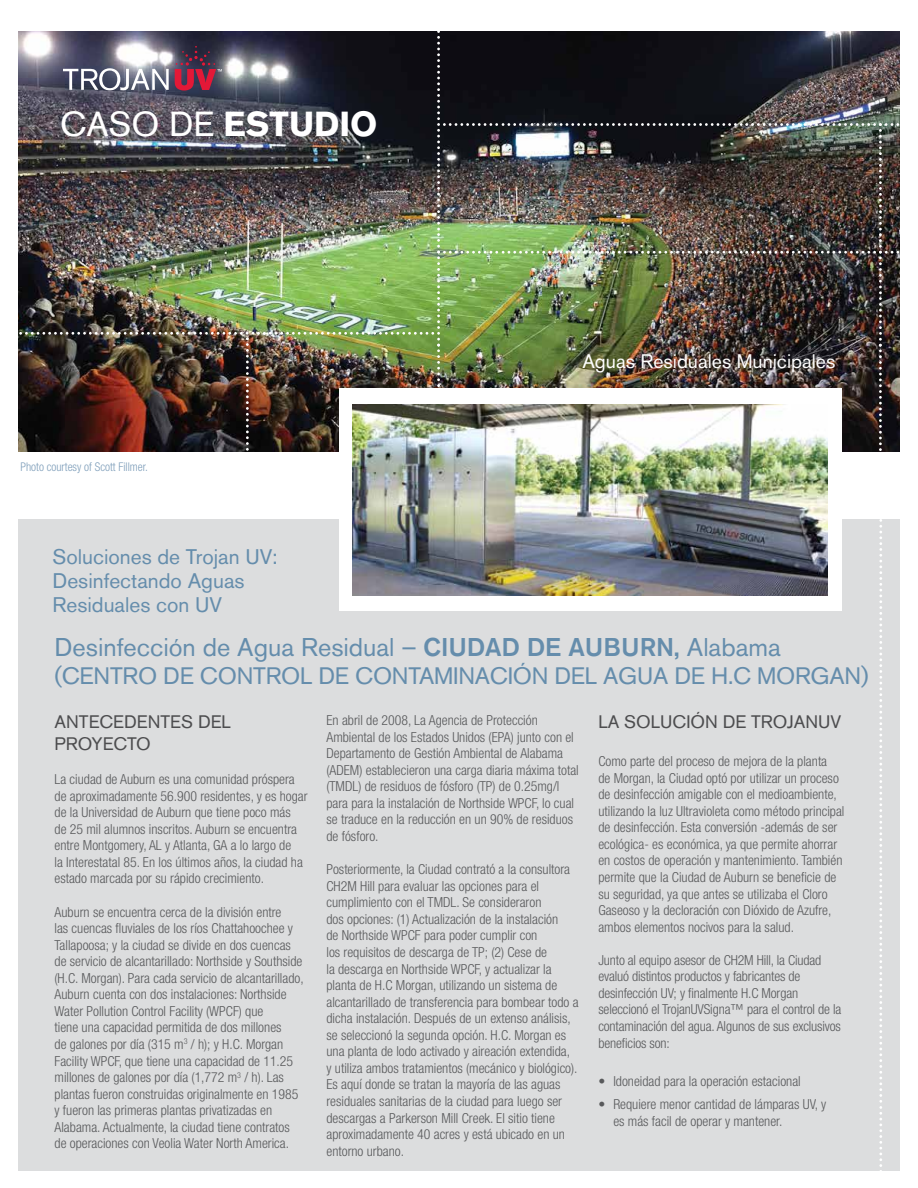
<style>
.page{position:relative;width:918px;height:1188px;background:#fff}
.page>*{position:absolute;margin:0;border:0;box-sizing:border-box;transform-origin:0 0}
.t1{font:700 34.5px "Akzidenz Grotesk BQ";color:#fff}
.t2{font:25.5px "Akzidenz Grotesk BQ";color:#658dac}
.t3{font:23.7px "Akzidenz Grotesk BQ";letter-spacing:-.01em;color:#658dac}
.t4{font:21px/24px "Akzidenz Grotesk BQ";color:#658dac}
.t5{font:19.5px "Akzidenz Grotesk BQ";color:#fff}
.t6{font:18px/21.6px "Akzidenz Grotesk BQ";color:#4d4d4f}
.t7{font:300 condensed 13.8px/16.5px "Helvetica Neue";color:#58595b}
.t8{font:300 condensed 12px "Helvetica Neue";color:#7e9eba}
.s1{font-weight:400}
.s2{font-weight:500}
</style>
<div class="page">
<img style="left:18px;top:31px;width:882px;height:1140px">
<h1 class="t1" style="left:60px;top:104px;width:319px"><span class="s1">CASO DE</span> ESTUDIO</h1>
<p class="t8" style="left:21px;top:460px;width:129px">Photo courtesy of Scott Fillmer.</p>
<h3 class="t4" style="left:52px;top:545px;width:227px">Soluciones de Trojan UV:<br>Desinfectando Aguas<br>Residuales con UV</h3>
<h3 class="t5" style="left:582px;top:350px;width:255px">Aguas Residuales Municipales</h3>
<h2 class="t2" style="left:55px;top:632px;width:728px">Desinfección de Agua Residual – <span class="s2">CIUDAD DE AUBURN,</span> Alabama</h2>
<h3 class="t3" style="left:55px;top:662px;width:816px">(CENTRO DE CONTROL DE CONTAMINACIÓN DEL AGUA DE H.C MORGAN)</h3>
<h3 class="t6" style="left:55px;top:711px;width:178px">ANTECEDENTES DEL<br>PROYECTO</h3>
<p class="t7" style="left:55px;top:771px;width:255px">La ciudad de Auburn es una comunidad próspera de aproximadamente 56.900 residentes, y es hogar de la Universidad de Auburn que tiene poco más<br>de 25 mil alumnos inscritos. Auburn se encuentra entre Montgomery, AL y Atlanta, GA a lo largo de<br>la Interestatal 85. En los últimos años, la ciudad ha estado marcada por su rápido crecimiento.</p>
<p class="t7" style="left:55px;top:903px;width:251px">Auburn se encuentra cerca de la división entre<br>las cuencas fluviales de los ríos Chattahoochee y Tallapoosa; y la ciudad se divide en dos cuencas de servicio de alcantarillado: Northside y Southside (H.C. Morgan). Para cada servicio de alcantarillado, Auburn cuenta con dos instalaciones: Northside Water Pollution Control Facility (WPCF) que<br>tiene una capacidad permitida de dos millones<br>de galones por día (315 m<sup>3</sup> / h); y H.C. Morgan Facility WPCF, que tiene una capacidad de 11.25 millones de galones por día (1,772 m<sup>3</sup> / h). Las plantas fueron construidas originalmente en 1985 y fueron las primeras plantas privatizadas en Alabama. Actualmente, la ciudad tiene contratos de operaciones con Veolia Water North America.</p>
<p class="t7" style="left:326px;top:712px;width:254px">En abril de 2008, La Agencia de Protección Ambiental de los Estados Unidos (EPA) junto con el Departamento de Gestión Ambiental de Alabama (ADEM) establecieron una carga diaria máxima total (TMDL) de residuos de fósforo (TP) de 0.25mg/l para para la instalación de Northside WPCF, lo cual se traduce en la reducción en un 90% de residuos de fósforo.</p>
<p class="t7" style="left:326px;top:861px;width:254px">Posteriormente, la Ciudad contrató a la consultora CH2M Hill para evaluar las opciones para el cumplimiento con el TMDL. Se consideraron<br>dos opciones: (1) Actualización de la instalación<br>de Northside WPCF para poder cumplir con<br>los requisitos de descarga de TP; (2) Cese de<br>la descarga en Northside WPCF, y actualizar la planta de H.C Morgan, utilizando un sistema de alcantarillado de transferencia para bombear todo a dicha instalación. Después de un extenso análisis, se seleccionó la segunda opción. H.C. Morgan es una planta de lodo activado y aireación extendida, y utiliza ambos tratamientos (mecánico y biológico).<br>Es aquí donde se tratan la mayoría de las aguas residuales sanitarias de la ciudad para luego ser descargas a Parkerson Mill Creek. El sitio tiene aproximadamente 40 acres y está ubicado en un entorno urbano.</p>
<h3 class="t6" style="left:598px;top:711px;width:245px">LA SOLUCIÓN DE TROJANUV</h3>
<p class="t7" style="left:598px;top:753px;width:248px">Como parte del proceso de mejora de la planta<br>de Morgan, la Ciudad optó por utilizar un proceso de desinfección amigable con el medioambiente, utilizando la luz Ultravioleta como método principal de desinfección. Esta conversión -además de ser ecológica- es económica, ya que permite ahorrar en costos de operación y mantenimiento. También permite que la Ciudad de Auburn se beneficie de su seguridad, ya que antes se utilizaba el Cloro Gaseoso y la decloración con Dióxido de Azufre, ambos elementos nocivos para la salud.</p>
<p class="t7" style="left:598px;top:952px;width:245px">Junto al equipo asesor de CH2M Hill, la Ciudad evaluó distintos productos y fabricantes de desinfección UV; y finalmente H.C Morgan seleccionó el TrojanUVSigna™ para el control de la contaminación del agua. Algunos de sus exclusivos beneficios son:</p>
<p class="t7" style="left:598px;top:1073px;width:204px">• Idoneidad para la operación estacional</p>
<p class="t7" style="left:613px;top:1096px;width:214px;text-indent:-15px">• Requiere menor cantidad de lámparas UV, y es más facil de operar y mantener.</p>
</div>
